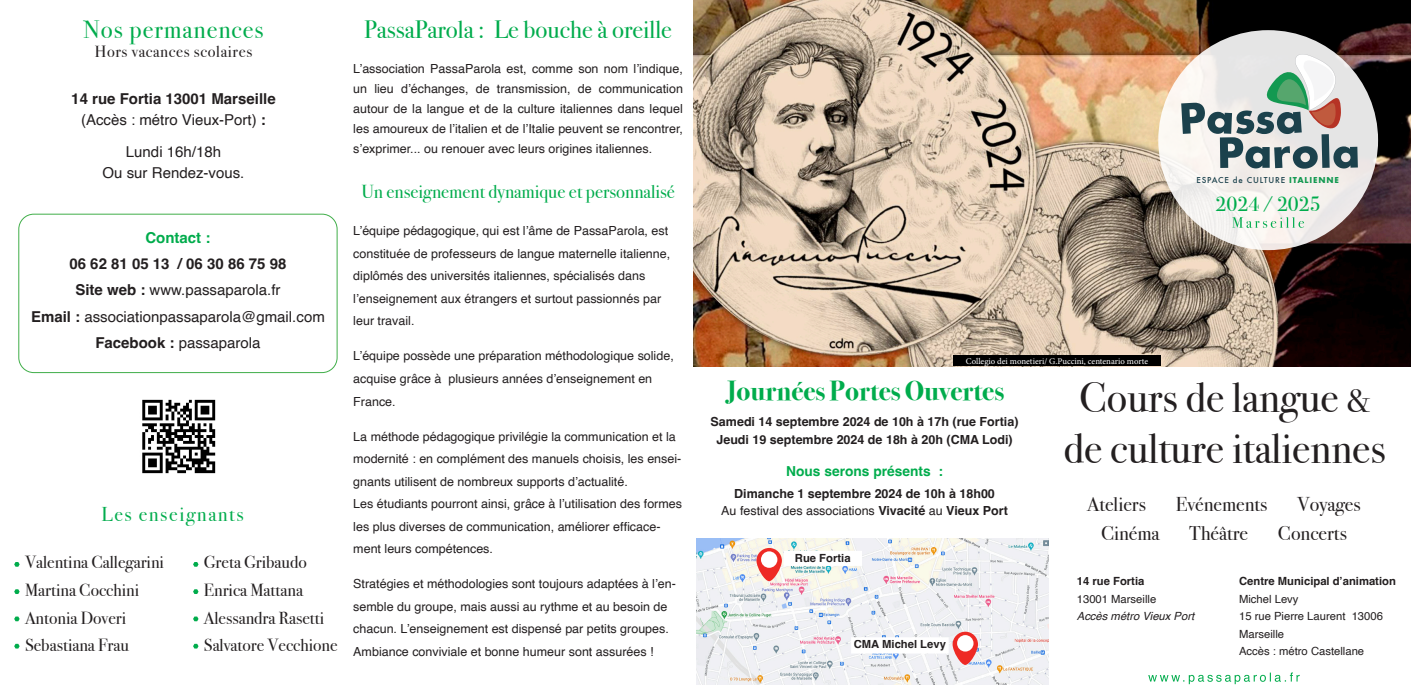
<style>
.page{position:relative;width:1411px;height:699px;background:#fff}
.page>*{position:absolute;margin:0;border:0;box-sizing:border-box;transform-origin:0 0}
.t1{font:42.5px/51px "Bodoni Svty Two ITCTT";color:#231f20;text-align:center}
.t2{font:700 27.5px "Bodoni Svty Two ITCTT";color:#00ac4c}
.t3{font:25px "Bodoni Svty Two ITCTT";color:#00ac4c}
.t4{font:25px "Bodoni Svty Two ITCTT";letter-spacing:.04em;color:#00ac4c}
.t5{font:20.5px "Bodoni Svty Two ITCTT";color:#00ac4c}
.t6{font:20px "Bodoni Svty Two ITCTT";color:#231f20}
.t7{font:20px "Bodoni Svty Two ITCTT";letter-spacing:.08em;color:#00ac4c}
.t8{font:18.75px "Bodoni Svty Two ITCTT";color:#00ac4c}
.t9{font:17.5px/27.5px "Bodoni Svty Two ITCTT";color:#231f20}
.t10{font:16.25px "Bodoni Svty Two ITCTT";letter-spacing:.04em;color:#231f20}
.t11{font:15px/26.2px "Helvetica";color:#231f20;text-align:center}
.t12{font:700 15px/21.2px "Helvetica";color:#231f20;text-align:center}
.t13{font:700 15px "Helvetica";color:#00ac4c}
.t14{font:700 13.75px "Helvetica";color:#00ac4c}
.t15{font:12.5px/22.5px "Helvetica";color:#231f20}
.t16{font:700 12.5px/17.5px "Helvetica";color:#231f20;text-align:center}
.t17{font:11.25px/17.5px "Helvetica";color:#231f20}
.t18{font:700 11.25px "Helvetica";color:#231f20}
.t19{font:italic 11.25px "Helvetica";color:#231f20}
.t20{font:8.75px "Minion Pro";color:#fff}
.t21{font:500 7.88px "Futura";letter-spacing:.1em;color:#1b414c}
.s1{font-weight:400}
.s2{font-weight:700}
.s3{font-weight:700;color:#139951}
.s4{font-size:32.5px}
</style>
<div class="page">
<img style="left:696px;top:538px;width:352px;height:146px">
<img style="left:694px;top:0;width:716px;height:366px">
<svg style="left:1148px;top:672px;width:151px;height:11px"></svg>
<svg style="left:193px;top:562px;width:5px;height:4px"></svg>
<svg style="left:14px;top:562px;width:6px;height:4px"></svg>
<svg style="left:193px;top:616px;width:5px;height:4px"></svg>
<svg style="left:14px;top:616px;width:6px;height:4px"></svg>
<svg style="left:193px;top:643px;width:5px;height:5px"></svg>
<svg style="left:14px;top:643px;width:6px;height:5px"></svg>
<svg style="left:193px;top:589px;width:5px;height:4px"></svg>
<svg style="left:14px;top:589px;width:6px;height:4px"></svg>
<svg style="left:849px;top:635px;width:100px;height:19px"></svg>
<svg style="left:782px;top:549px;width:81px;height:17px"></svg>
<svg style="left:756px;top:547px;width:25px;height:33px"></svg>
<div style="left:761px;top:551px;width:16px;height:16px;background:#fff;border-radius:50%"></div>
<svg style="left:952px;top:631px;width:25px;height:33px"></svg>
<div style="left:957px;top:634px;width:16px;height:17px;background:#fff;border-radius:50%"></div>
<div style="left:1158px;top:30px;width:219px;height:220px;background:linear-gradient(to right,#f7f4f1,#ebe8e7);border-radius:50%"></div>
<svg style="left:1181px;top:54px;width:176px;height:115px"></svg>
<svg style="left:1232px;top:217px;width:71px;height:11px"></svg>
<img style="left:142px;top:399px;width:74px;height:75px">
<div style="left:18px;top:213px;width:319px;height:160px;border:1px solid #40ae49;border-radius:15px"></div>
<div style="left:953px;top:355px;width:207px;height:11px;background:#000"></div>
<h3 class="t4" style="left:83px;top:9px;width:182px">Nos permanences</h3>
<h3 class="t10" style="left:95px;top:38px;width:159px">Hors vacances scolaires</h3>
<p class="t12" style="left:71px;top:90px;width:206px">14 rue Fortia 13001 Marseille <span class="s1">(Accès : métro Vieux-Port)</span> :</p>
<p class="t11" style="left:103px;top:141px;width:143px;line-height:21.2px">Lundi 16h/18h<br>Ou sur Rendez-vous.</p>
<p class="t13" style="left:145px;top:228px;width:66px">Contact :</p>
<p class="t11" style="left:31px;top:251px;width:295px"><span class="s2">06 62 81 05 13 / 06 30 86 75 98<br>Site web :</span> www.passaparola.fr<br><span class="s2">Email :</span> associationpassaparola@gmail.com<br><span class="s2">Facebook :</span> passaparola</p>
<h3 class="t7" style="left:101px;top:497px;width:144px">Les enseignants</h3>
<h3 class="t9" style="left:25px;top:546px;width:140px">Valentina Callegarini<br>Martina Cocchini<br>Antonia Doveri<br>Sebastiana Frau</h3>
<h3 class="t9" style="left:204px;top:546px;width:135px">Greta Gribaudo<br>Enrica Mattana<br>Alessandra Rasetti<br>Salvatore Vecchione</h3>
<h3 class="t3" style="left:364px;top:8px;width:309px">PassaParola : Le bouche à oreille</h3>
<p class="t15" style="left:353px;top:58px;width:331px;line-height:20px;text-align:justify">L’association PassaParola est, comme son nom l’indique, un lieu d’échanges, de transmission, de communication autour de la langue et de la culture italiennes dans lequel les amoureux de l’italien et de l’Italie peuvent se rencontrer, s’exprimer... ou renouer avec leurs origines italiennes.</p>
<h3 class="t8" style="left:361px;top:176px;width:315px">Un enseignement dynamique et personnalisé</h3>
<p class="t15" style="left:353px;top:220px;width:318px">L’équipe pédagogique, qui est l’âme de PassaParola, est constituée de professeurs de langue maternelle italienne, diplômés des universités italiennes, spécialisés dans l’enseignement aux étrangers et surtout passionnés par leur travail.</p>
<p class="t15" style="left:353px;top:345px;width:322px">L’équipe possède une préparation méthodologique solide, acquise grâce à plusieurs années d’enseignement en<br>France.</p>
<p class="t15" style="left:353px;top:425px;width:330px">La méthode pédagogique privilégie la communication et la modernité : en complément des manuels choisis, les ensei&shy;gnants utilisent de nombreux supports d’actualité.<br>Les étudiants pourront ainsi, grâce à l’utilisation des formes les plus diverses de communication, améliorer efficace&shy;ment leurs compétences.</p>
<p class="t15" style="left:353px;top:572px;width:324px">Stratégies et méthodologies sont toujours adaptées à l’en&shy;semble du groupe, mais aussi au rythme et au besoin de chacun. L’enseignement est dispensé par petits groupes.<br>Ambiance conviviale et bonne humeur sont assurées !</p>
<p class="t21" style="left:1196px;top:175px;width:144px">ESPACE de CULTURE <span class="s3">ITALIENNE</span></p>
<h3 class="t5" style="left:1215px;top:187px;width:107px">2024 / 2025</h3>
<p class="t20" style="left:965px;top:355px;width:184px">Collegio dei monetieri/ G.Puccini, centenario morte</p>
<h2 class="t2" style="left:725px;top:368px;width:280px">Journées Portes Ouvertes</h2>
<p class="t16" style="left:710px;top:414px;width:309px">Samedi 14 septembre 2024 de 10h à 17h (rue Fortia)<br>Jeudi 19 septembre 2024 de 18h à 20h (CMA Lodi)</p>
<p class="t14" style="left:786px;top:463px;width:158px">Nous serons présents :</p>
<p class="t16" style="left:721px;top:485px;width:288px">Dimanche 1 septembre 2024 de 10h à 18h00<br><span class="s1">Au festival des associations</span> Vivacité <span class="s1">au</span> Vieux Port</p>
<p class="t18" style="left:795px;top:550px;width:57px">Rue Fortia</p>
<p class="t18" style="left:853px;top:637px;width:94px">CMA Michel Levy</p>
<h1 class="t1" style="left:1063px;top:367px;width:323px">Cours de langue <span class="s4">&amp; </span>de culture italiennes</h1>
<h3 class="t6" style="left:1087px;top:487px;width:60px">Ateliers</h3>
<h3 class="t6" style="left:1175px;top:487px;width:93px">Evénements</h3>
<h3 class="t6" style="left:1297px;top:487px;width:65px">Voyages</h3>
<h3 class="t6" style="left:1100px;top:516px;width:60px">Cinéma</h3>
<h3 class="t6" style="left:1189px;top:516px;width:60px">Théâtre</h3>
<h3 class="t6" style="left:1277px;top:516px;width:70px">Concerts</h3>
<p class="t18" style="left:1076px;top:573px;width:69px">14 rue Fortia</p>
<p class="t17" style="left:1076px;top:589px;width:81px">13001 Marseille</p>
<p class="t19" style="left:1076px;top:607px;width:119px">Accès métro Vieux Port</p>
<p class="t18" style="left:1238px;top:573px;width:158px">Centre Municipal d’animation</p>
<p class="t17" style="left:1238px;top:589px;width:145px">Michel Levy<br>15 rue Pierre Laurent 13006<br>Marseille<br>Accès : métro Castellane</p>
</div>
